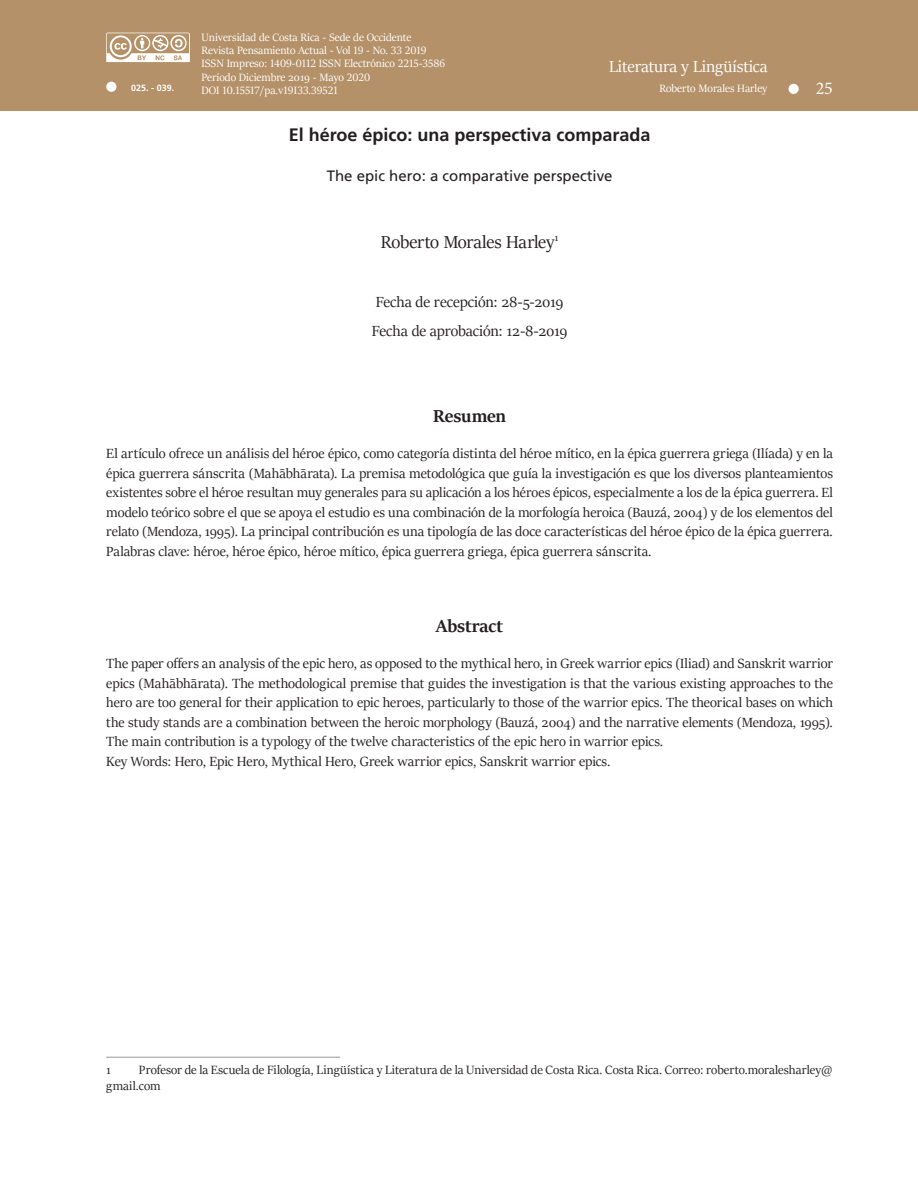
<style>
.page{position:relative;width:918px;height:1188px;background:#fff}
.page>*{position:absolute;margin:0;border:0;box-sizing:border-box;transform-origin:0 0}
.nombre{font:19.5px "Sitka Banner";letter-spacing:-.01em;color:#231f20}
.subtitulo{font:700 19.5px "Sitka Banner";color:#231f20}
.titular_inicial{font:700 18px "Frutiger LT Std";color:#231f20}
.t1{font:18px "Sitka Banner";color:#fff}
.t2{font:18px "Minion Pro";color:#fff}
.recibido_y_aprobado{font:16.5px "Sitka Banner";letter-spacing:-.01em;color:#231f20}
.resumen{font:15px/19.5px "Sitka Banner";color:#231f20;text-align:justify}
.titular_inicial_ingl{font:15px "Frutiger LT Std";color:#231f20}
.pies_de_pagina{font:13.5px/16.5px "Sitka Banner";letter-spacing:.005em;color:#231f20}
.titular_inicial-2{font:12px "Sitka Banner";color:#fff}
.titular_inicial-3{font:700 9px "Frutiger LT Std";color:#fff}
</style>
<div class="page">
<div style="left:0;top:0;width:918px;height:111px;background:#b49168"></div>
<svg style="left:106px;top:33px;width:84px;height:29px"></svg>
<div style="left:789px;top:84px;width:10px;height:10px;background:#fff;border-radius:50%"></div>
<div style="left:106px;top:82px;width:11px;height:10px;background:#fff;border-radius:50%"></div>
<hr style="left:106px;top:1057px;width:234px;height:1px;background:#939598">
<p class="titular_inicial-2" style="left:202px;top:29px;width:211px">Universidad de Costa Rica - Sede de Occidente</p>
<p class="titular_inicial-2" style="left:202px;top:42px;width:227px">Revista Pensamiento Actual - Vol 19 - No. 33 2019</p>
<p class="titular_inicial-2" style="left:202px;top:55px;width:245px">ISSN Impreso: 1409-0112 ISSN Electrónico 2215-3586</p>
<p class="titular_inicial-2" style="left:202px;top:69px;width:170px">Período Diciembre 2019 - Mayo 2020</p>
<p class="titular_inicial-2" style="left:202px;top:82px;width:138px">DOI 10.15517/pa.v19I33.39521</p>
<p class="titular_inicial" style="left:289px;top:124px;width:363px">El héroe épico: una perspectiva comparada</p>
<p class="titular_inicial_ingl" style="left:327px;top:167px;width:287px">The epic hero: a comparative perspective</p>
<p class="t1" style="left:609px;top:54px;width:160px">Literatura y Lingüística</p>
<p class="titular_inicial-3" style="left:131px;top:82px;width:45px">025. - 039.</p>
<p class="titular_inicial-2" style="left:659px;top:80px;width:110px">Roberto Morales Harley</p>
<p class="t2" style="left:816px;top:76px;width:19px">25</p>
<p class="nombre" style="left:381px;top:228px;width:179px">Roberto Morales Harley<sup>1</sup></p>
<p class="recibido_y_aprobado" style="left:376px;top:290px;width:189px">Fecha de recepción: 28-5-2019</p>
<p class="recibido_y_aprobado" style="left:372px;top:320px;width:197px">Fecha de aprobación: 12-8-2019</p>
<p class="subtitulo" style="left:433px;top:402px;width:75px">Resumen</p>
<p class="resumen" style="left:106px;top:443px;width:728px">El artículo ofrece un análisis del héroe épico, como categoría distinta del héroe mítico, en la épica guerrera griega (Ilíada) y en la épica guerrera sánscrita (Mahābhārata). La premisa metodológica que guía la investigación es que los diversos planteamientos existentes sobre el héroe resultan muy generales para su aplicación a los héroes épicos, especialmente a los de la épica guerrera. El modelo teórico sobre el que se apoya el estudio es una combinación de la morfología heroica (Bauzá, 2004) y de los elementos del relato (Mendoza, 1995). La principal contribución es una tipología de las doce características del héroe épico de la épica guerrera.</p>
<p class="resumen" style="left:106px;top:541px;width:547px">Palabras clave: héroe, héroe épico, héroe mítico, épica guerrera griega, épica guerrera sánscrita.</p>
<p class="subtitulo" style="left:436px;top:612px;width:68px">Abstract</p>
<p class="resumen" style="left:106px;top:653px;width:728px">The paper offers an analysis of the epic hero, as opposed to the mythical hero, in Greek warrior epics (Iliad) and Sanskrit warrior epics (Mahābhārata). The methodological premise that guides the investigation is that the various existing approaches to the hero are too general for their application to epic heroes, particularly to those of the warrior epics. The theorical bases on which the study stands are a combination between the heroic morphology (Bauzá, 2004) and the narrative elements (Mendoza, 1995).<br>The main contribution is a typology of the twelve characteristics of the epic hero in warrior epics.</p>
<p class="resumen" style="left:106px;top:751px;width:506px">Key Words: Hero, Epic Hero, Mythical Hero, Greek warrior epics, Sanskrit warrior epics.</p>
<p class="pies_de_pagina" style="left:106px;top:1061px;width:728px;text-indent:33px">Profesor de la Escuela de Filología, Lingüística y Literatura de la Universidad de Costa Rica. Costa Rica. Correo: roberto.moralesharley@ gmail.com</p>
<p class="pies_de_pagina" style="left:106px;top:1061px;width:6px">1</p>
</div>
